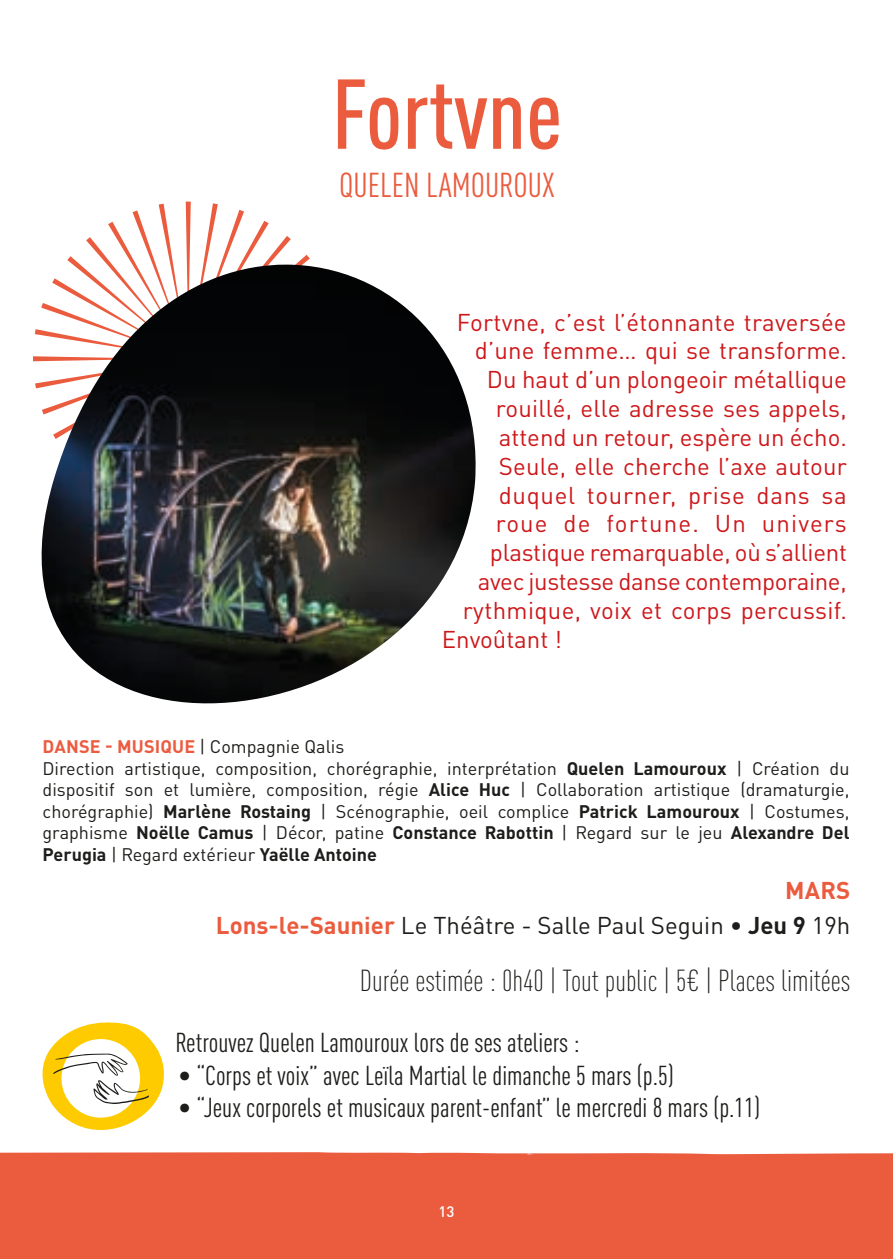
<style>
.page{position:relative;width:893px;height:1259px;background:#fff}
.page>*{position:absolute;margin:0;border:0;box-sizing:border-box;transform-origin:0 0}
.t1{font:500 condensed 97.5px "DINOT";color:#eb5c3f}
.t2{font:condensed 34.2px "DINOT";color:#eb5c3f}
.t3{font:300 condensed 30px "DINOT";color:#1d1d1b}
.t4{font:condensed 27px "DINOT";color:#1d1d1b}
.t5{font:24px "DINOT";letter-spacing:.005em;color:#cd171a}
.t6{font:24px/34.8px "DINOT";color:#1d1d1b;text-align:right}
.t7{font:24px "DINOT";letter-spacing:-.015em;color:#cd171a}
.t8{font:24px "DINOT";letter-spacing:.03em;color:#cd171a}
.t9{font:24px "DINOT";letter-spacing:.05em;color:#cd171a}
.t10{font:18px/21.6px "DINOT";color:#1d1d1b}
.t11{font:500 15px "DINOT";color:#fff}
.s1{font-weight:700;color:#eb5c3f}
.s2{font-weight:700}
</style>
<div class="page">
<svg style="left:33px;top:202px;width:277px;height:187px"></svg>
<div style="left:0;top:1152px;width:893px;height:107px;background:#eb5c3f"></div>
<img style="left:39px;top:265px;width:437px;height:438px">
<svg style="left:42px;top:1022px;width:122px;height:108px"></svg>
<h1 class="t1" style="left:332px;top:56px;width:232px">Fortvne</h1>
<h2 class="t2" style="left:339px;top:165px;width:217px">QUELEN LAMOUROUX</h2>
<h3 class="t5" style="left:457px;top:307px;width:391px">Fortvne, c’est l’étonnante traversée</h3>
<h3 class="t5" style="left:475px;top:336px;width:374px">d’une femme… qui se transforme.</h3>
<h3 class="t5" style="left:487px;top:365px;width:362px">Du haut d’un plongeoir métallique</h3>
<h3 class="t5" style="left:496px;top:393px;width:352px">rouillé, elle adresse ses appels,</h3>
<h3 class="t5" style="left:499px;top:422px;width:349px">attend un retour, espère un écho.</h3>
<h3 class="t5" style="left:499px;top:451px;width:350px">Seule, elle cherche l’axe autour</h3>
<h3 class="t8" style="left:499px;top:480px;width:349px">duquel tourner, prise dans sa</h3>
<h3 class="t9" style="left:496px;top:509px;width:352px">roue de fortune. Un univers</h3>
<h3 class="t5" style="left:490px;top:537px;width:359px">plastique remarquable, où s’allient</h3>
<h3 class="t7" style="left:478px;top:566px;width:370px">avec justesse danse contemporaine,</h3>
<h3 class="t5" style="left:463px;top:595px;width:386px">rythmique, voix et corps percussif.</h3>
<h3 class="t5" style="left:442px;top:624px;width:122px">Envoûtant !</h3>
<p class="t10" style="left:43px;top:735px;width:808px"><span class="s1">DANSE - MUSIQUE</span> | Compagnie Qalis<br>Direction artistique, composition, chorégraphie, interprétation <span class="s2">Quelen Lamouroux</span> | Création du dispositif son et lumière, composition, régie <span class="s2">Alice Huc</span> | Collaboration artistique (dramaturgie, chorégraphie) <span class="s2">Marlène Rostaing</span> | Scénographie, oeil complice <span class="s2">Patrick Lamouroux</span> | Costumes, graphisme <span class="s2">Noëlle Camus</span> | Décor, patine <span class="s2">Constance Rabottin</span> | Regard sur le jeu <span class="s2">Alexandre Del Perugia</span> | Regard extérieur <span class="s2">Yaëlle Antoine</span></p>
<h3 class="t6" style="left:216px;top:872px;width:636px"><span class="s1">MARS<br>Lons-le-Saunier</span> Le Théâtre - Salle Paul Seguin • <span class="s2">Jeu 9</span> 19h</h3>
<h3 class="t3" style="left:360px;top:963px;width:492px">Durée estimée : 0h40 | Tout public | 5€ | Places limitées</h3>
<h3 class="t4" style="left:176px;top:1027px;width:406px">Retrouvez Quelen Lamouroux lors de ses ateliers :</h3>
<h3 class="t4" style="left:179px;top:1059px;width:497px">• “Corps et voix” avec Leïla Martial le dimanche 5 mars (p.5)</h3>
<h3 class="t4" style="left:179px;top:1092px;width:583px">• “Jeux corporels et musicaux parent-enfant” le mercredi 8 mars (p.11)</h3>
<p class="t11" style="left:438px;top:1201px;width:17px">13</p>
</div>
